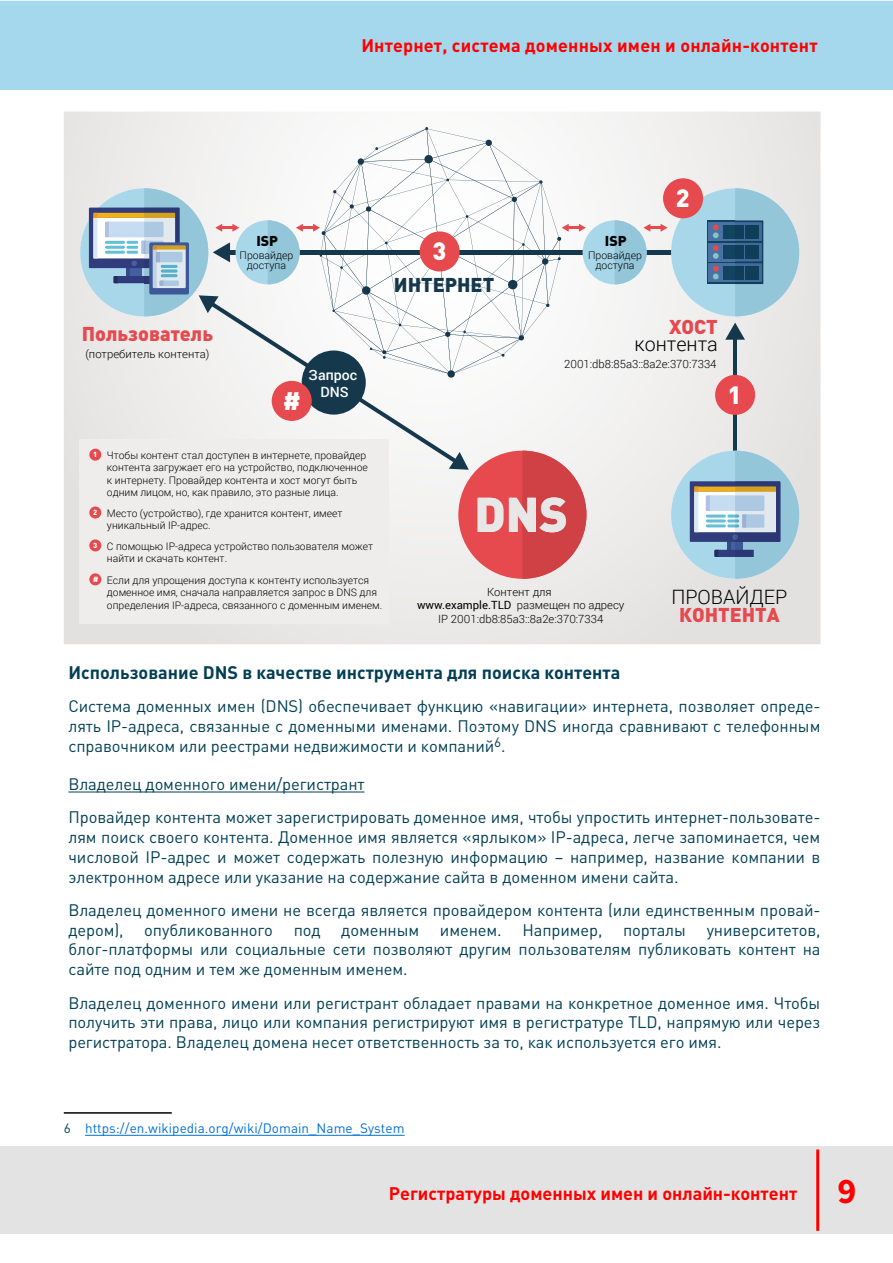
<style>
.page{position:relative;width:893px;height:1263px;background:#fff}
.page>*{position:absolute;margin:0;border:0;box-sizing:border-box;transform-origin:0 0}
.t1{font:900 48px "DIN Pro";color:#fff}
.t2{font:700 36px "Source Sans Pro";color:#f00}
.t3{font:900 24.75px "DIN Pro";color:#fff}
.t4{font:900 19.8px "DIN Pro";color:#e6494e}
.t5{font:300 19.8px "Roboto";color:#000}
.t6{font:900 19.8px "DIN Pro";color:#15384d}
.t7{font:700 18px "DIN Pro";letter-spacing:.01em;color:#f00}
.t8{font:700 18px "DIN Pro";color:#023f54}
.t9{font:16.5px/19.8px "DIN Pro";letter-spacing:-.005em;color:#023f54;text-align:justify}
.t10{font:500 14.1px/17px "Roboto";color:#fff;text-align:center}
.t11{font:900 14.1px "DIN Pro";color:#000}
.t12{font:13.5px "DIN Pro";letter-spacing:.005em;color:#006fd8}
.t13{font:300 11.25px/13.5px "Roboto";color:#000;text-align:center}
.t14{font:300 10.5px/10.5px "Roboto";color:#000;text-align:center}
.t15{font:300 10.35px/12.5px "Roboto";color:#000}
.t16{font:900 7.35px "DIN Pro";color:#fff}
.s1{font-weight:400}
.s2{color:#023f54}
</style>
<div class="page">
<div style="left:0;top:1146px;width:893px;height:88px;background:#e3e3e3"></div>
<div style="left:0;top:1px;width:893px;height:89px;background:#a5d8ec"></div>
<hr style="left:816px;top:1149px;width:3px;height:82px;background:#f00">
<hr style="left:64px;top:1112px;width:108px;height:2px;background:#000">
<svg style="left:64px;top:112px;width:756px;height:532px"></svg>
<hr style="left:227px;top:250px;width:486px;height:4px;background:#15384d">
<hr style="left:733px;top:337px;width:4px;height:120px;background:#15384d">
<svg style="left:725px;top:323px;width:20px;height:17px"></svg>
<div style="left:671px;top:188px;width:128px;height:128px;background:#a9d7ea;border-radius:50%"></div>
<svg style="left:707px;top:221px;width:24px;height:63px"></svg>
<svg style="left:709px;top:222px;width:22px;height:19px"></svg>
<div style="left:723px;top:225px;width:7px;height:6px;background:#13445f"></div>
<div style="left:723px;top:232px;width:7px;height:6px;background:#13445f"></div>
<svg style="left:713px;top:225px;width:6px;height:13px"></svg>
<div style="left:709px;top:243px;width:53px;height:18px;background:#4a72a4"></div>
<div style="left:723px;top:245px;width:7px;height:7px;background:#13445f"></div>
<div style="left:723px;top:253px;width:7px;height:6px;background:#13445f"></div>
<svg style="left:713px;top:245px;width:6px;height:14px"></svg>
<div style="left:709px;top:263px;width:53px;height:19px;background:#4a72a4"></div>
<div style="left:723px;top:266px;width:7px;height:6px;background:#13445f"></div>
<div style="left:723px;top:273px;width:7px;height:7px;background:#13445f"></div>
<svg style="left:713px;top:266px;width:6px;height:13px"></svg>
<svg style="left:731px;top:188px;width:68px;height:128px"></svg>
<div style="left:738px;top:273px;width:6px;height:7px;background:#0f3f58"></div>
<div style="left:745px;top:273px;width:6px;height:7px;background:#0f3f58"></div>
<div style="left:752px;top:273px;width:7px;height:7px;background:#0f3f58"></div>
<div style="left:671px;top:451px;width:128px;height:128px;background:#a9d7ea;border-radius:50%"></div>
<div style="left:690px;top:481px;width:90px;height:61px;background:#303c7b"></div>
<svg style="left:694px;top:451px;width:105px;height:128px"></svg>
<svg style="left:80px;top:188px;width:128px;height:128px"></svg>
<div style="left:89px;top:208px;width:91px;height:60px;background:#303c7b"></div>
<div style="left:583px;top:220px;width:64px;height:64px;background:#a9d7ea;border-radius:50%"></div>
<svg style="left:615px;top:220px;width:52px;height:64px"></svg>
<svg style="left:93px;top:127px;width:493px;height:452px"></svg>
<div style="left:302px;top:350px;width:64px;height:65px;background:#15384d;border-radius:50%"></div>
<div style="left:715px;top:375px;width:40px;height:40px;background:#e6494e;border-radius:50%"></div>
<div style="left:663px;top:178px;width:40px;height:40px;background:#e6494e;border-radius:50%"></div>
<div style="left:420px;top:231px;width:40px;height:40px;background:#e6494e;border-radius:50%"></div>
<div style="left:272px;top:381px;width:40px;height:40px;background:#e6494e;border-radius:50%"></div>
<div style="left:80px;top:439px;width:309px;height:185px;background:#efedec"></div>
<div style="left:89px;top:449px;width:12px;height:12px;background:#e6494e;border-radius:50%"></div>
<div style="left:89px;top:506px;width:12px;height:12px;background:#e6494e;border-radius:50%"></div>
<div style="left:89px;top:539px;width:12px;height:12px;background:#e6494e;border-radius:50%"></div>
<div style="left:89px;top:573px;width:12px;height:12px;background:#e6494e;border-radius:50%"></div>
<hr style="left:68px;top:791px;width:296px;height:1px;background:#023f54">
<hr style="left:85px;top:1135px;width:320px;height:1px;background:#006fd8">
<p class="t7" style="left:361px;top:33px;width:458px">Интернет, система доменных имен и онлайн-контент</p>
<p class="t4" style="left:82px;top:320px;width:133px">Пользователь</p>
<p class="t13" style="left:85px;top:347px;width:126px">(потребитель контента)</p>
<p class="t11" style="left:256px;top:231px;width:23px">ISP</p>
<p class="t14" style="left:240px;top:249px;width:55px">Провайдер доступа</p>
<h3 class="t3" style="left:283px;top:384px;width:19px">#</h3>
<p class="t10" style="left:309px;top:366px;width:50px">Запрос<br>DNS</p>
<h3 class="t3" style="left:432px;top:234px;width:15px">3</h3>
<p class="t6" style="left:394px;top:272px;width:102px">ИНТЕРНЕТ</p>
<p class="t11" style="left:605px;top:231px;width:23px">ISP</p>
<p class="t14" style="left:588px;top:249px;width:55px">Провайдер доступа</p>
<h3 class="t3" style="left:676px;top:181px;width:15px">2</h3>
<p class="t4" style="left:669px;top:313px;width:50px">ХОСТ</p>
<p class="t5" style="left:634px;top:330px;width:85px">контента</p>
<p class="t13" style="left:564px;top:356px;width:154px">2001:db8:85a3::8a2e:370:7334</p>
<h3 class="t3" style="left:728px;top:378px;width:15px">1</h3>
<p class="t16" style="left:93px;top:450px;width:6px">1</p>
<p class="t16" style="left:93px;top:507px;width:6px">2</p>
<p class="t16" style="left:93px;top:540px;width:6px">3</p>
<p class="t16" style="left:93px;top:574px;width:7px">#</p>
<p class="t15" style="left:107px;top:448px;width:262px">Чтобы контент стал доступен в интернете, провайдер контента загружает его на устройство, подключенное к интернету. Провайдер контента и хост могут быть одним лицом, но, как правило, это разные лица.</p>
<p class="t15" style="left:107px;top:507px;width:237px">Место (устройство), где хранится контент, имеет уникальный IP-адрес.</p>
<p class="t15" style="left:107px;top:539px;width:268px">С помощью IP-адреса устройство пользователя может найти и скачать контент.</p>
<p class="t15" style="left:107px;top:574px;width:277px">Если для упрощения доступа к контенту используется доменное имя, сначала направляется запрос в DNS для определения IP-адреса, связанного с доменным именем.</p>
<h1 class="t1" style="left:475px;top:482px;width:95px">DNS</h1>
<p class="t13" style="left:417px;top:585px;width:209px">Контент для<br><span class="s1">www.example.TLD</span> размещен по адресу<br>IP 2001:db8:85a3::8a2e:370:7334</p>
<p class="t5" style="left:671px;top:583px;width:118px">ПРОВАЙДЕР</p>
<p class="t4" style="left:679px;top:602px;width:102px">КОНТЕНТА</p>
<p class="t8" style="left:68px;top:660px;width:553px">Использование DNS в качестве инструмента для поиска контента</p>
<p class="t9" style="left:68px;top:696px;width:754px">Система доменных имен (DNS) обеспечивает функцию «навигации» интернета, позволяет опреде&shy;лять IP-адреса, связанные с доменными именами. Поэтому DNS иногда сравнивают с телефонным справочником или реестрами недвижимости и компаний<sup>6</sup>.</p>
<p class="t9" style="left:68px;top:766px;width:753px;line-height:33.3px">Владелец доменного имени/регистрант<br>Провайдер контента может зарегистрировать доменное имя, чтобы упростить интернет-пользовате-</p>
<p class="t9" style="left:68px;top:826px;width:753px">лям поиск своего контента. Доменное имя является «ярлыком» IP-адреса, легче запоминается, чем числовой IP-адрес и может содержать полезную информацию – например, название компании в электронном адресе или указание на содержание сайта в доменном имени сайта.</p>
<p class="t9" style="left:68px;top:899px;width:754px">Владелец доменного имени не всегда является провайдером контента (или единственным провай&shy;дером),</p>
<p class="t9" style="left:144px;top:919px;width:130px">опубликованного</p>
<p class="t9" style="left:294px;top:919px;width:28px">под</p>
<p class="t9" style="left:341px;top:919px;width:80px">доменным</p>
<p class="t9" style="left:440px;top:919px;width:63px">именем.</p>
<p class="t9" style="left:522px;top:919px;width:82px">Например,</p>
<p class="t9" style="left:623px;top:919px;width:64px">порталы</p>
<p class="t9" style="left:68px;top:919px;width:754px;text-indent:638px">университетов, блог-платформы или социальные сети позволяют другим пользователям публиковать контент на сайте под одним и тем же доменным именем.</p>
<p class="t9" style="left:68px;top:992px;width:754px">Владелец доменного имени или регистрант обладает правами на конкретное доменное имя. Чтобы получить эти права, лицо или компания регистрируют имя в регистратуре TLD, напрямую или через регистратора. Владелец домена несет ответственность за то, как используется его имя.</p>
<p class="t12" style="left:64px;top:1119px;width:342px"><span class="s2">6</span> https://en.wikipedia.org/wiki/Domain_Name_System</p>
<p class="t7" style="left:389px;top:1181px;width:410px">Регистратуры доменных имен и онлайн-контент</p>
<h2 class="t2" style="left:837px;top:1168px;width:21px">9</h2>
</div>
